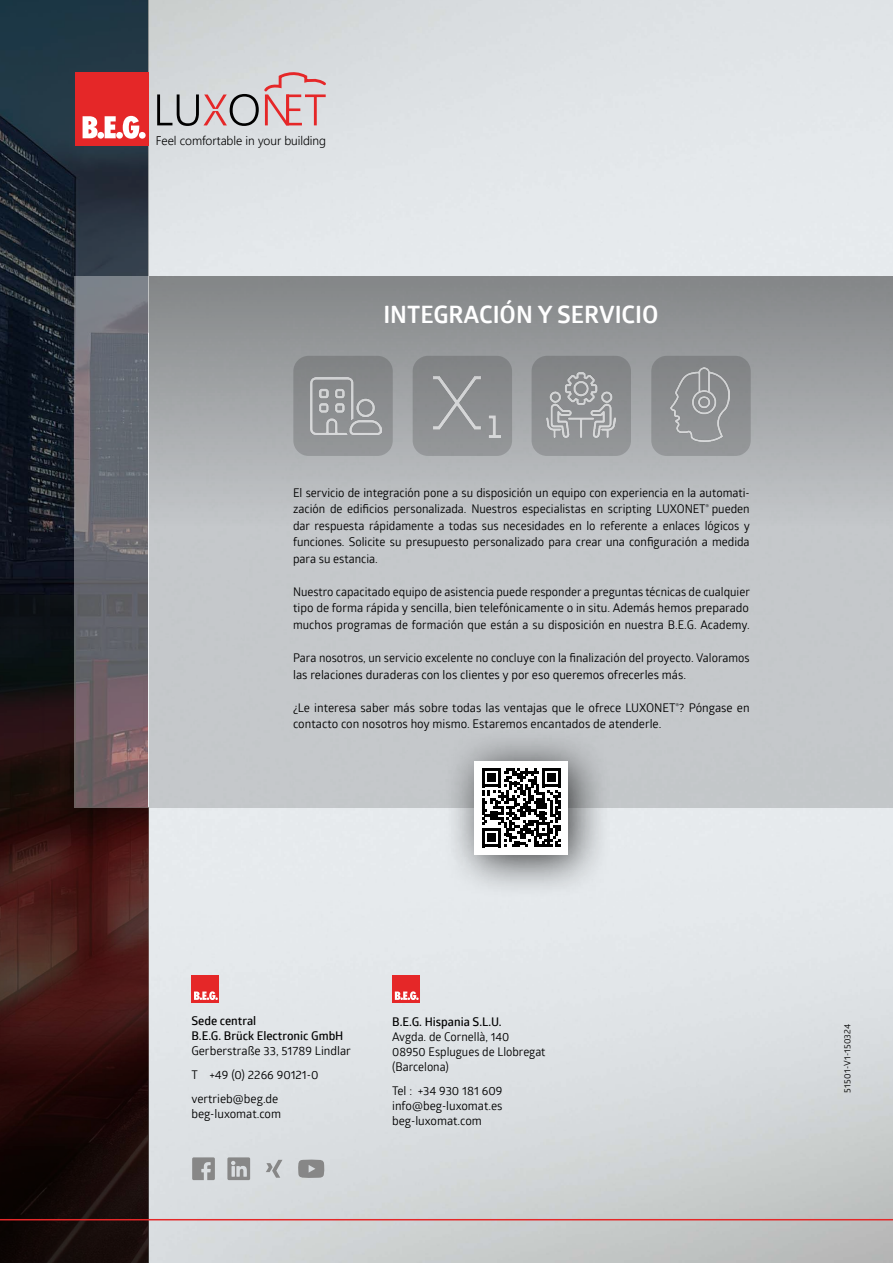
<style>
.page{position:relative;width:893px;height:1263px;background:#fff}
.page>*{position:absolute;margin:0;border:0;box-sizing:border-box;transform-origin:0 0}
.t1{font:700 24px "Glober";color:#fff}
.t2{font:300 12.45px "Segoe UI";letter-spacing:-.005em;color:#000}
.t3{font:12px/16.5px "Glober";color:#000}
.t4{font:600 12px/15px "Glober";color:#000}
.t5{font:9px "Glober";letter-spacing:.025em;color:#000}
</style>
<div class="page">
<img style="left:0;top:0;width:893px;height:1263px">
<svg style="left:192px;top:1157px;width:23px;height:23px"></svg>
<svg style="left:227px;top:1157px;width:23px;height:23px"></svg>
<svg style="left:266px;top:1160px;width:16px;height:18px"></svg>
<svg style="left:298px;top:1159px;width:27px;height:19px"></svg>
<img style="left:0;top:807px;width:149px;height:456px">
<div style="left:149px;top:276px;width:744px;height:531px;background:#c5c8cb"></div>
<img style="left:0;top:596px;width:74px;height:211px">
<div style="left:191px;top:975px;width:28px;height:27px;background:#e52728"></div>
<svg style="left:194px;top:991px;width:24px;height:9px"></svg>
<div style="left:392px;top:975px;width:28px;height:27px;background:#e52728"></div>
<svg style="left:395px;top:991px;width:24px;height:9px"></svg>
<svg style="left:0;top:0;width:149px;height:541px;background:#1d2935"></svg>
<div style="left:149px;top:276px;width:744px;height:280px;background:linear-gradient(to bottom,#848688,#cacdd0)"></div>
<svg style="left:74px;top:276px;width:75px;height:531px;background:#6d6970"></svg>
<div style="left:443px;top:729px;width:169px;height:169px;background:#000;opacity:.74"></div>
<div style="left:475px;top:761px;width:93px;height:93px;background:#fff"></div>
<svg style="left:482px;top:768px;width:79px;height:79px"></svg>
<hr style="left:0;top:1219px;width:893px;height:1px;background:#e52728">
<div style="left:293px;top:356px;width:100px;height:100px;background:#8b8d90;border-radius:15px"></div>
<div style="left:413px;top:356px;width:99px;height:100px;background:#8b8c8f;border-radius:15px"></div>
<div style="left:532px;top:356px;width:99px;height:100px;background:#8b8d90;border-radius:15px"></div>
<div style="left:651px;top:356px;width:100px;height:100px;background:#8b8d90;border-radius:15px"></div>
<img style="left:433px;top:377px;width:68px;height:60px">
<img style="left:311px;top:377px;width:71px;height:57px">
<img style="left:547px;top:373px;width:69px;height:65px">
<img style="left:670px;top:367px;width:60px;height:75px">
<svg style="left:157px;top:70px;width:172px;height:56px;background:#cbbcbf"></svg>
<div style="left:75px;top:72px;width:74px;height:73px;background:#e52728"></div>
<svg style="left:83px;top:116px;width:15px;height:22px"></svg>
<div style="left:97px;top:132px;width:7px;height:7px;background:#fff;border-radius:50%"></div>
<svg style="left:105px;top:116px;width:11px;height:22px"></svg>
<div style="left:116px;top:132px;width:7px;height:7px;background:#fff;border-radius:50%"></div>
<svg style="left:123px;top:116px;width:16px;height:23px"></svg>
<div style="left:139px;top:132px;width:7px;height:7px;background:#fff;border-radius:50%"></div>
<p class="t2" style="left:156px;top:129px;width:172px">Feel comfortable in your building</p>
<h1 class="t1" style="left:383px;top:297px;width:277px">INTEGRACIÓN Y SERVICIO</h1>
<p class="t3" style="left:293px;top:484px;width:458px;text-align:justify">El servicio de integración pone a su disposición un equipo con experiencia en la automati&shy;zación de edificios personalizada. Nuestros especialistas en scripting LUXONET<sup>®</sup> pueden dar respuesta rápidamente a todas sus necesidades en lo referente a enlaces lógicos y funciones. Solicite su presupuesto personalizado para crear una configuración a medida para su estancia.</p>
<p class="t3" style="left:293px;top:583px;width:458px;text-align:justify">Nuestro capacitado equipo de asistencia puede responder a preguntas técnicas de cualquier tipo de forma rápida y sencilla, bien telefónicamente o in situ. Además hemos preparado muchos programas de formación que están a su disposición en nuestra B.E.G. Academy.</p>
<p class="t3" style="left:293px;top:649px;width:458px">Para nosotros, un servicio excelente no concluye con la finalización del proyecto. Valoramos las relaciones duraderas con los clientes y por eso queremos ofrecerles más.</p>
<p class="t3" style="left:293px;top:698px;width:458px">¿Le interesa saber más sobre todas las ventajas que le ofrece LUXONET<sup>®</sup>? Póngase en contacto con nosotros hoy mismo. Estaremos encantados de atenderle.</p>
<p class="t4" style="left:191px;top:1013px;width:154px">Sede central<br>B.E.G. Brück Electronic GmbH</p>
<p class="t3" style="left:191px;top:1039px;width:161px;line-height:24px">Gerberstraße 33, 51789 Lindlar<br>T +49 (0) 2266 90121-0 vertrieb@beg.de</p>
<p class="t3" style="left:191px;top:1105px;width:91px">beg-luxomat.com</p>
<p class="t4" style="left:392px;top:1013px;width:111px">B.E.G. Hispania S.L.U.</p>
<p class="t3" style="left:392px;top:1028px;width:155px;line-height:15px">Avgda. de Cornellà, 140<br>08950 Esplugues de Llobregat (Barcelona)</p>
<p class="t3" style="left:392px;top:1082px;width:112px;line-height:15px;text-align:justify">Tel : +34 930 181 609 info@beg-luxomat.es beg-luxomat.com</p>
<p class="t5" style="left:841px;top:1093px;width:70px;rotate:-90deg">51501-V1-150324</p>
</div>
